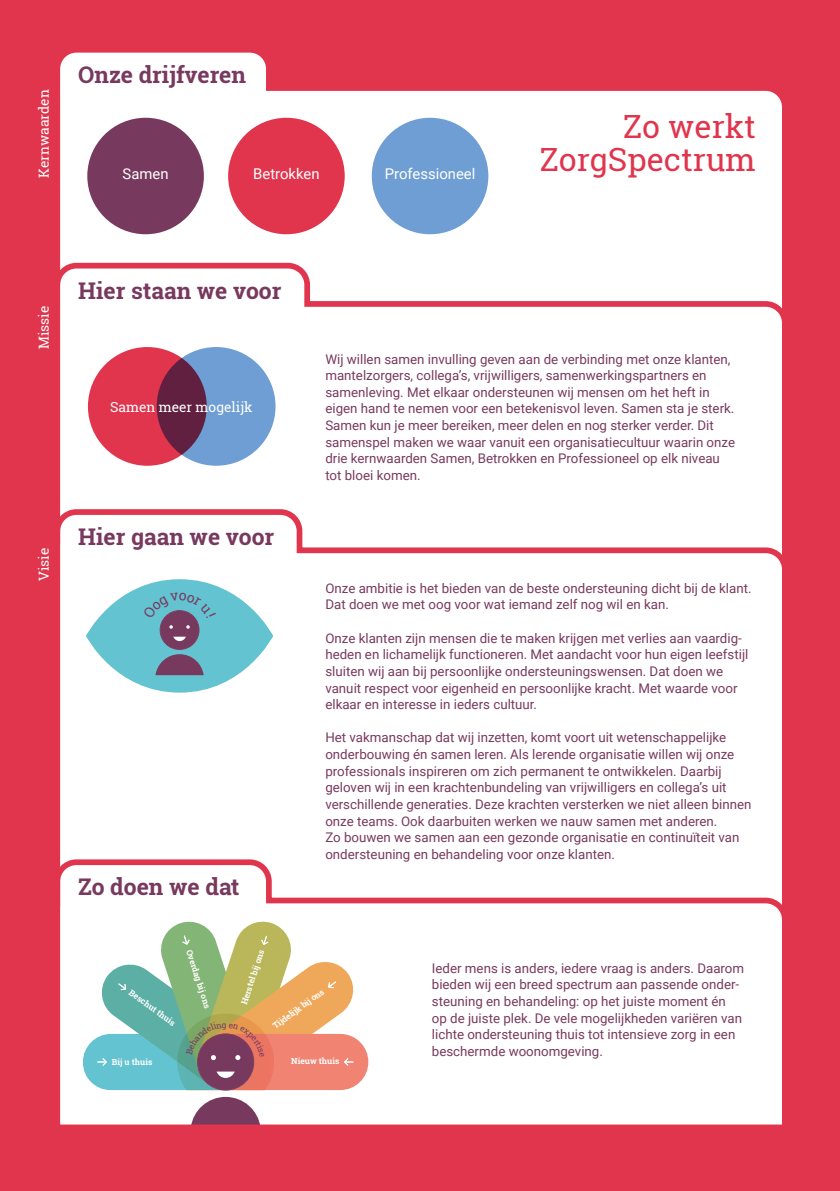
<style>
.page{position:relative;width:840px;height:1191px;background:#fff}
.page>*{position:absolute;margin:0;border:0;box-sizing:border-box;transform-origin:0 0}
.t1{font:32px/33.2px "Roboto Slab";color:#e0354d;text-align:right}
.t2{font:700 23px "Roboto Slab";color:#78395e}
.t3{font:14.8px "Roboto";color:#fff}
.t4{font:13.8px "Roboto Slab";color:#fff}
.t5{font:13.4px/16.6px "Roboto";color:#78395e}
.t6{font:700 8.4px "Roboto Slab";color:#fff}
</style>
<div class="page">
<div style="left:0;top:0;width:839px;height:1191px;background:#e0354d"></div>
<svg style="left:60px;top:52px;width:722px;height:208px"></svg>
<svg style="left:60px;top:260px;width:722px;height:246px;background:#f3e8ed"></svg>
<div style="left:60px;top:506px;width:722px;height:350px;background:#fff"></div>
<div style="left:371px;top:118px;width:117px;height:116px;background:#6f9ed4;border-radius:50%"></div>
<div style="left:228px;top:118px;width:116px;height:116px;background:#e0354d;border-radius:50%"></div>
<div style="left:87px;top:118px;width:117px;height:116px;background:#78395e;border-radius:50%"></div>
<div style="left:86px;top:579px;width:187px;height:113px;background:#63c3d1;border-radius:50%"></div>
<svg style="left:155px;top:654px;width:48px;height:21px"></svg>
<div style="left:160px;top:610px;width:39px;height:39px;background:#78395e;border-radius:50%"></div>
<div style="left:160px;top:610px;width:39px;height:39px;border:1px solid #803e63;border-radius:50%"></div>
<svg style="left:169px;top:625px;width:4px;height:4px"></svg>
<svg style="left:186px;top:625px;width:4px;height:4px"></svg>
<svg style="left:173px;top:636px;width:13px;height:5px"></svg>
<div style="left:60px;top:856px;width:722px;height:269px;background:#fff"></div>
<svg style="left:163px;top:610px;width:33px;height:9px"></svg>
<svg style="left:97px;top:918px;width:260px;height:207px;background:#c1bea8"></svg>
<p class="t4" style="left:34px;top:178px;width:90px;rotate:-90deg">Kernwaarden</p>
<h2 class="t2" style="left:78px;top:59px;width:169px">Onze drijfveren</h2>
<p class="t3" style="left:122px;top:163px;width:47px">Samen</p>
<p class="t3" style="left:253px;top:163px;width:68px">Betrokken</p>
<p class="t3" style="left:384px;top:163px;width:92px">Professioneel</p>
<h1 class="t1" style="left:539px;top:109px;width:217px">Zo werkt<br>ZorgSpectrum</h1>
<p class="t4" style="left:34px;top:349px;width:45px;rotate:-90deg">Missie</p>
<p class="t4" style="left:34px;top:581px;width:35px;rotate:-90deg">Visie</p>
<h2 class="t2" style="left:78px;top:275px;width:205px">Hier staan we voor</h2>
<p class="t4" style="left:110px;top:397px;width:144px">Samen meer mogelijk</p>
<h2 class="t2" style="left:78px;top:521px;width:197px">Hier gaan we voor</h2>
<h2 class="t2" style="left:78px;top:871px;width:162px">Zo doen we dat</h2>
<p class="t5" style="left:325px;top:350px;width:411px">Wij willen samen invulling geven aan de verbinding met onze klanten, mantelzorgers, collega’s, vrijwilligers, samenwerkingspartners en samenleving. Met elkaar ondersteunen wij mensen om het heft in eigen hand te nemen voor een betekenisvol leven. Samen sta je sterk.<br>Samen kun je meer bereiken, meer delen en nog sterker verder. Dit samenspel maken we waar vanuit een organisatiecultuur waarin onze drie kernwaarden Samen, Betrokken en Professioneel op elk niveau tot bloei komen.</p>
<p class="t5" style="left:325px;top:579px;width:427px">Onze ambitie is het bieden van de beste ondersteuning dicht bij de klant.<br>Dat doen we met oog voor wat iemand zelf nog wil en kan.</p>
<p class="t5" style="left:325px;top:629px;width:424px">Onze klanten zijn mensen die te maken krijgen met verlies aan vaardig&shy;heden en lichamelijk functioneren. Met aandacht voor hun eigen leefstijl sluiten wij aan bij persoonlijke ondersteuningswensen. Dat doen we vanuit respect voor eigenheid en persoonlijke kracht. Met waarde voor elkaar en interesse in ieders cultuur.</p>
<p class="t5" style="left:325px;top:729px;width:427px">Het vakmanschap dat wij inzetten, komt voort uit wetenschappelijke onderbouwing én samen leren. Als lerende organisatie willen wij onze professionals inspireren om zich permanent te ontwikkelen. Daarbij geloven wij in een krachtenbundeling van vrijwilligers en collega’s uit verschillende generaties. Deze krachten versterken we niet alleen binnen onze teams. Ook daarbuiten werken we nauw samen met anderen.<br>Zo bouwen we samen aan een gezonde organisatie en continuïteit van ondersteuning en behandeling voor onze klanten.</p>
<p class="t6" style="left:133px;top:986px;width:56px;rotate:36deg">Beschut thuis</p>
<p class="t6" style="left:194px;top:948px;width:63px;rotate:72deg">Overdag bij ons</p>
<p class="t6" style="left:238px;top:1002px;width:59px;rotate:-72deg">Herstel bij ons</p>
<p class="t6" style="left:270px;top:1022px;width:63px;rotate:-36deg">Tijdelijk bij ons</p>
<p class="t6" style="left:112px;top:1056px;width:42px">Bij u thuis</p>
<p class="t6" style="left:291px;top:1055px;width:50px">Nieuw thuis</p>
<p class="t5" style="left:431px;top:959px;width:314px">Ieder mens is anders, iedere vraag is anders. Daarom bieden wij een breed spectrum aan passende onder&shy;steuning en behandeling: op het juiste moment én op de juiste plek. De vele mogelijkheden variëren van lichte ondersteuning thuis tot intensieve zorg in een beschermde woonomgeving.</p>
</div>
